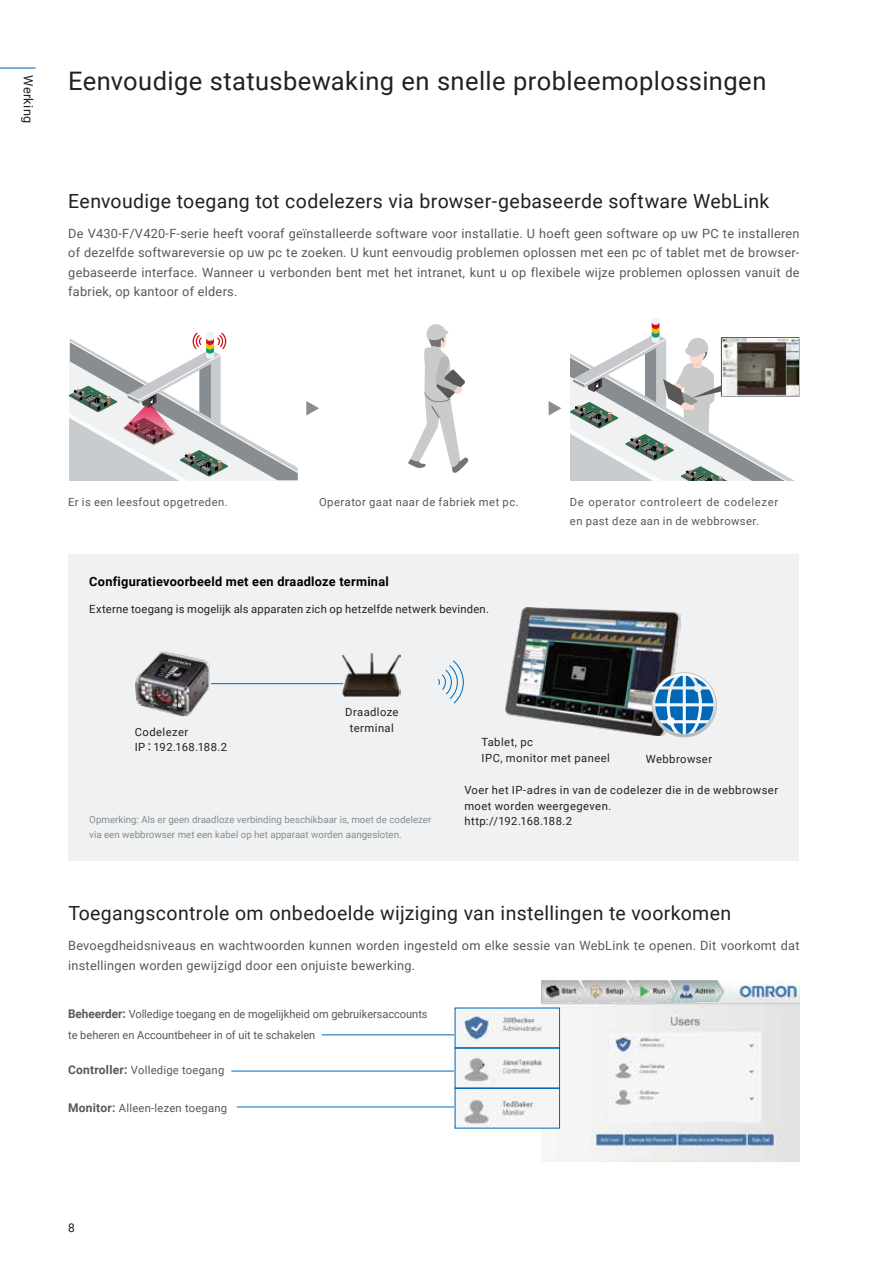
<style>
.page{position:relative;width:893px;height:1263px;background:#fff}
.page>*{position:absolute;margin:0;border:0;box-sizing:border-box;transform-origin:0 0}
.t1{font:25.5px "Roboto";letter-spacing:.015em;color:#232120}
.t2{font:19.5px "Roboto";letter-spacing:.015em;color:#232120}
.t3{font:12.75px/19.5px "Roboto";letter-spacing:.02em;color:#5a5757;text-align:justify}
.t4{font:700 12.75px "Roboto";letter-spacing:.02em;color:#000}
.t5{font:12.75px "Roboto";letter-spacing:.02em;color:#232120}
.t6{font:12px "Roboto";color:#232120}
.t7{font:11.25px/15.8px "Roboto";letter-spacing:.035em;color:#232120}
.t8{font:11.25px/20.5px "Roboto";color:#5a5757}
.t9{font:11.25px "Roboto";letter-spacing:.015em;color:#232120}
.t10{font:11.25px/19.5px "Roboto";letter-spacing:.055em;color:#5a5757}
.t11{font:11.25px "Roboto";letter-spacing:.04em;color:#5a5757}
.t12{font:11.25px "Roboto";letter-spacing:.02em;color:#5a5757}
.t13{font:9.75px "Roboto";color:#888d90}
.s1{font-family:"Source Han Sans"}
.s2{font-weight:700;font-size:12px}
</style>
<div class="page">
<hr style="left:0;top:68px;width:36px;height:1px;background:#0069b7">
<div style="left:68px;top:554px;width:731px;height:306px;background:#eff1f2"></div>
<svg style="left:70px;top:331px;width:228px;height:149px"></svg>
<svg style="left:408px;top:324px;width:61px;height:149px"></svg>
<svg style="left:571px;top:319px;width:228px;height:162px"></svg>
<svg style="left:306px;top:401px;width:13px;height:15px"></svg>
<svg style="left:549px;top:401px;width:12px;height:15px"></svg>
<img style="left:541px;top:980px;width:258px;height:181px">
<hr style="left:322px;top:1034px;width:186px;height:1px;background:#0069b7">
<hr style="left:231px;top:1071px;width:277px;height:1px;background:#0069b7">
<hr style="left:237px;top:1107px;width:271px;height:1px;background:#0069b7">
<img style="left:135px;top:651px;width:75px;height:66px">
<img style="left:505px;top:608px;width:176px;height:127px">
<img style="left:342px;top:653px;width:58px;height:44px">
<svg style="left:437px;top:660px;width:27px;height:44px"></svg>
<svg style="left:652px;top:673px;width:64px;height:64px"></svg>
<div style="left:652px;top:672px;width:65px;height:65px;border:1px solid #bfc0c0;border-radius:50%"></div>
<svg style="left:655px;top:676px;width:58px;height:58px"></svg>
<hr style="left:211px;top:683px;width:132px;height:1px;background:#0069b7">
<img style="left:457px;top:1010px;width:101px;height:116px">
<div style="left:455px;top:1008px;width:105px;height:40px;border:1px solid #0069b7"></div>
<div style="left:455px;top:1048px;width:105px;height:40px;border:1px solid #0069b7"></div>
<div style="left:455px;top:1088px;width:105px;height:40px;border:1px solid #0069b7"></div>
<p class="t5" style="left:37px;top:75px;width:49px;rotate:90deg">Werking</p>
<h1 class="t1" style="left:68px;top:64px;width:700px">Eenvoudige statusbewaking en snelle probleemoplossingen</h1>
<h2 class="t2" style="left:68px;top:187px;width:703px">Eenvoudige toegang tot codelezers via browser-gebaseerde software WebLink</h2>
<p class="t3" style="left:68px;top:223px;width:733px">De V430-F/V420-F-serie heeft vooraf geïnstalleerde software voor installatie. U hoeft geen software op uw PC te installeren of dezelfde softwareversie op uw pc te zoeken. U kunt eenvoudig problemen oplossen met een pc of tablet met de browser&shy;gebaseerde interface. Wanneer u verbonden bent met het intranet, kunt u op flexibele wijze problemen oplossen vanuit de fabriek, op kantoor of elders.</p>
<p class="t11" style="left:68px;top:494px;width:161px">Er is een leesfout opgetreden.</p>
<p class="t11" style="left:319px;top:494px;width:201px">Operator gaat naar de fabriek met pc.</p>
<p class="t10" style="left:570px;top:492px;width:210px">De operator controleert de codelezer en past deze aan in de webbrowser.</p>
<p class="t4" style="left:89px;top:573px;width:301px">Configuratievoorbeeld met een draadloze terminal</p>
<p class="t9" style="left:89px;top:601px;width:401px">Externe toegang is mogelijk als apparaten zich op hetzelfde netwerk bevinden.</p>
<p class="t7" style="left:135px;top:723px;width:94px">Codelezer<br>IP<span class="s1">：</span>192.168.188.2</p>
<p class="t7" style="left:345px;top:704px;width:55px;text-align:center">Draadloze terminal</p>
<p class="t7" style="left:481px;top:733px;width:130px">Tablet, pc<br>IPC, monitor met paneel</p>
<p class="t7" style="left:646px;top:750px;width:68px">Webbrowser</p>
<p class="t7" style="left:464px;top:781px;width:315px">Voer het IP-adres in van de codelezer die in de webbrowser moet worden weergegeven.</p>
<p class="t13" style="left:89px;top:812px;width:344px">Opmerking: Als er geen draadloze verbinding beschikbaar is, moet de codelezer</p>
<p class="t7" style="left:464px;top:813px;width:109px">http://192.168.188.2</p>
<p class="t13" style="left:89px;top:827px;width:314px">via een webbrowser met een kabel op het apparaat worden aangesloten.</p>
<h2 class="t2" style="left:68px;top:900px;width:664px">Toegangscontrole om onbedoelde wijziging van instellingen te voorkomen</h2>
<p class="t3" style="left:68px;top:935px;width:733px">Bevoegdheidsniveaus en wachtwoorden kunnen worden ingesteld om elke sessie van WebLink te openen. Dit voorkomt dat instellingen worden gewijzigd door een onjuiste bewerking.</p>
<p class="t8" style="left:68px;top:1003px;width:361px"><span class="s2">Beheerder:</span> Volledige toegang en de mogelijkheid om gebruikersaccounts te beheren en Accountbeheer in of uit te schakelen</p>
<p class="t12" style="left:68px;top:1062px;width:158px"><span class="s2">Controller:</span> Volledige toegang</p>
<p class="t12" style="left:68px;top:1100px;width:161px"><span class="s2">Monitor:</span> Alleen-lezen toegang</p>
<p class="t6" style="left:68px;top:1219px;width:8px">8</p>
</div>
